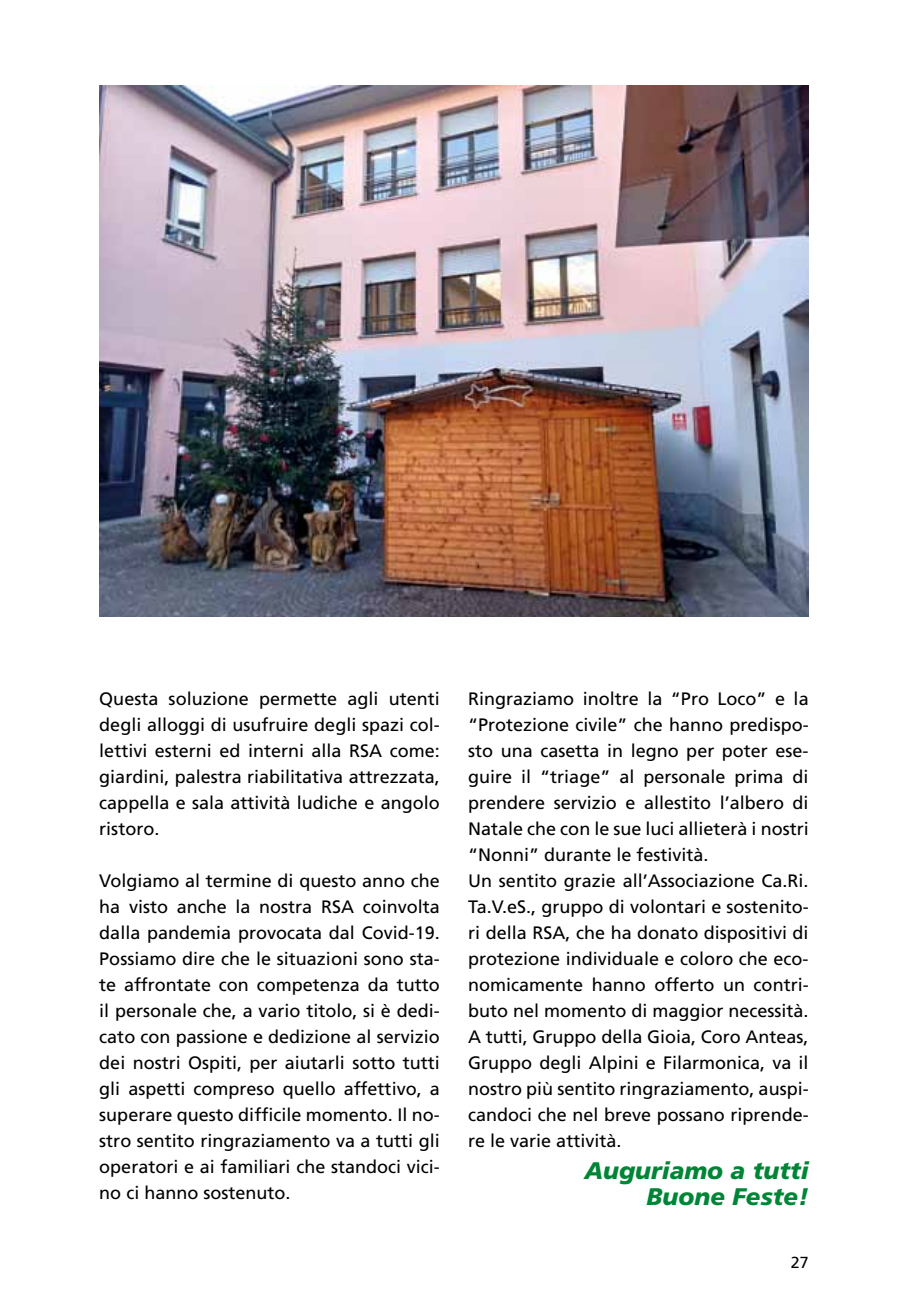
<style>
.page{position:relative;width:908px;height:1304px;background:#fff}
.page>*{position:absolute;margin:0;border:0;box-sizing:border-box;transform-origin:0 0}
.t1{font:italic 900 24px/26px "Frutiger";color:#008536;text-align:right}
.t2{font:18px/26px "Frutiger";color:#000;text-align:justify}
.t3{font:16px "Frutiger";color:#000}
</style>
<div class="page">
<img style="left:99px;top:85px;width:709px;height:532px">
<p class="t2" style="left:99px;top:685px;width:342px">Questa soluzione permette agli utenti degli alloggi di usufruire degli spazi col&shy;lettivi esterni ed interni alla RSA come: giardini, palestra riabilitativa attrezzata, cappella e sala attività ludiche e angolo ristoro.</p>
<p class="t2" style="left:99px;top:867px;width:342px">Volgiamo al termine di questo anno che ha visto anche la nostra RSA coinvolta dalla pandemia provocata dal Covid-19.<br>Possiamo dire che le situazioni sono sta&shy;te affrontate con competenza da tutto il personale che, a vario titolo, si è dedi&shy;cato con passione e dedizione al servizio dei nostri Ospiti, per aiutarli sotto tutti gli aspetti compreso quello affettivo, a superare questo difficile momento. I l no&shy;stro sentito ringraziamento va a tutti gli operatori e ai familiari che standoci vici&shy;no ci hanno sostenuto.</p>
<p class="t2" style="left:468px;top:685px;width:342px;text-align:left">Ringraziamo inoltre la “Pro Loco” e la “Protezione civile” che hanno predispo&shy;sto una casetta in legno per poter ese&shy;guire il “triage” al personale prima di prendere servizio e allestito l’albero di Natale che con le sue luci allieterà i nostri “Nonni” durante le festività.<br>U n sentito grazie all’Associazione Ca.Ri.<br>Ta.V.eS., gruppo di volontari e sostenito&shy;ri della RSA, che ha donato dispositivi di protezione individuale e coloro che eco&shy;nomicamente hanno offerto un contri&shy;buto nel momento di maggior necessità.<br>A tutti, Gruppo della Gioia, Coro Anteas, Gruppo degli Alpini e Filarmonica, va il nostro più sentito ringraziamento, auspi&shy;candoci che nel breve possano riprende&shy;re le varie attività.</p>
<h1 class="t1" style="left:584px;top:1157px;width:225px">Auguriamo a tutti<br>Buone Feste!</h1>
<p class="t3" style="left:790px;top:1253px;width:19px">27</p>
</div>
